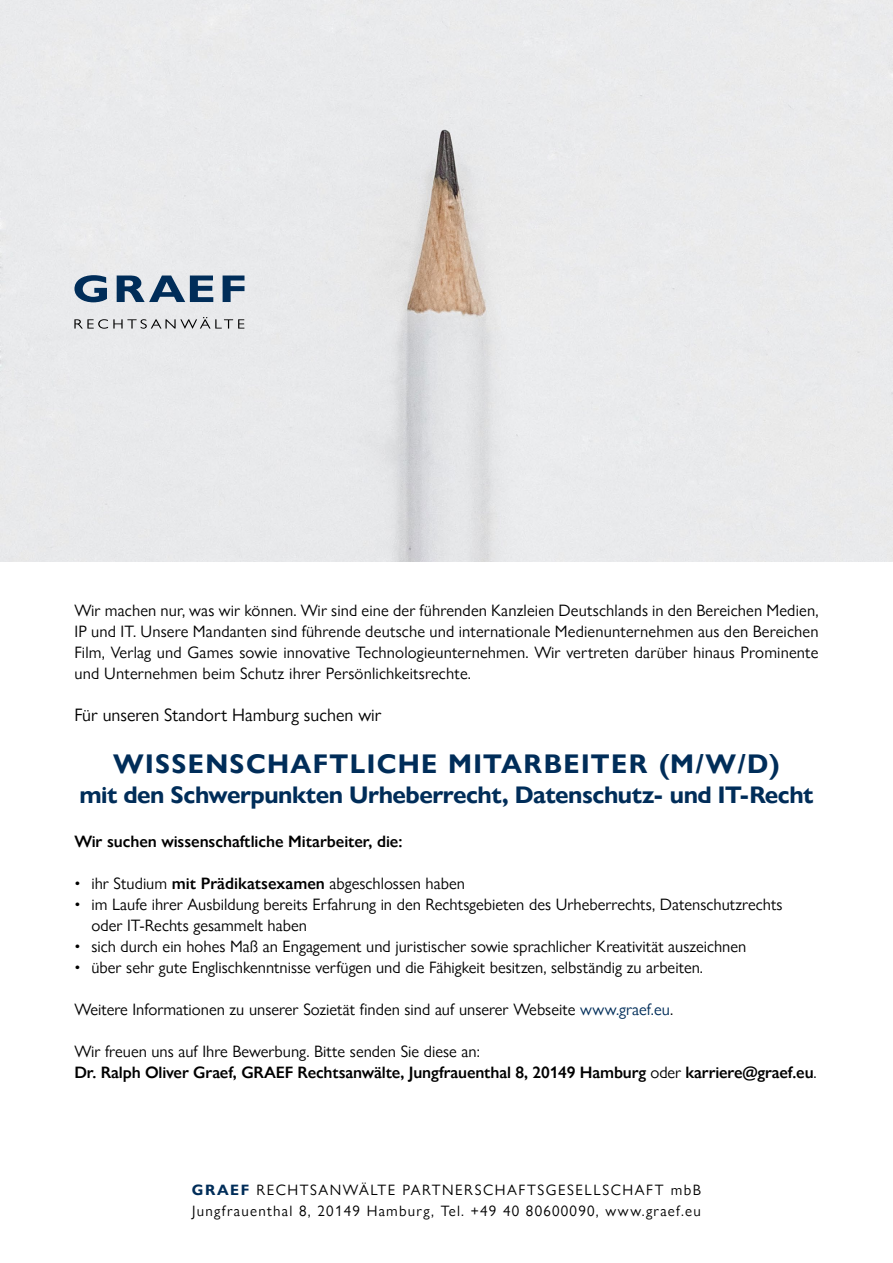
<style>
.page{position:relative;width:893px;height:1263px;background:#fff}
.page>*{position:absolute;margin:0;border:0;box-sizing:border-box;transform-origin:0 0}
.t1{font:700 27px "Gill Sans Nova";letter-spacing:.05em;color:#002d59}
.t2{font:700 24px "Gill Sans Nova";letter-spacing:-.02em;color:#002d59}
.t3{font:18px "Gill Sans Nova";color:#000}
.t4{font:16.5px/21px "Gill Sans Nova";color:#000;text-align:justify}
.t5{font:600 16.5px/21px "Gill Sans Nova";letter-spacing:-.01em;color:#000}
.t6{font:15px/21px "Gill Sans Nova";letter-spacing:.085em;color:#000}
.s1{font-weight:600}
.s2{color:#002d59}
.s3{font-weight:400}
.s4{font-weight:700;color:#002d59}
</style>
<div class="page">
<div style="left:0;top:0;width:893px;height:561px;background:#e9eaeb"></div>
<svg style="left:74px;top:275px;width:33px;height:27px"></svg>
<svg style="left:117px;top:275px;width:96px;height:27px;background:#6d859d"></svg>
<svg style="left:223px;top:275px;width:21px;height:27px"></svg>
<svg style="left:74px;top:317px;width:170px;height:12px;background:#c2c3c4"></svg>
<p class="t4" style="left:74px;top:600px;width:746px">Wir machen nur, was wir können. Wir sind eine der führenden Kanzleien Deutschlands in den Bereichen Medien, IP und IT. Unsere Mandanten sind führende deutsche und internationale Medienunternehmen aus den Bereichen Film, Verlag und Games sowie innovative Technologieunternehmen. Wir vertreten darüber hinaus Prominente und Unternehmen beim Schutz ihrer Persönlichkeitsrechte.</p>
<p class="t3" style="left:74px;top:704px;width:309px">Für unseren Standort Hamburg suchen wir</p>
<h1 class="t1" style="left:113px;top:747px;width:668px">WISSENSCHAFTLICHE MITARBEITER (M/W/D)</h1>
<h2 class="t2" style="left:79px;top:780px;width:736px">mit den Schwerpunkten Urheberrecht, Datenschutz- und IT-Recht</h2>
<p class="t5" style="left:74px;top:831px;width:330px">Wir suchen wissenschaftliche Mitarbeiter, die:</p>
<p class="t4" style="left:74px;top:873px;width:392px">• ihr Studium <span class="s1">mit Prädikatsexamen</span> abgeschlossen haben</p>
<p class="t4" style="left:91px;top:894px;width:693px;text-indent:-17px">• im Laufe ihrer Ausbildung bereits Erfahrung in den Rechtsgebieten des Urheberrechts, Datenschutzrechts oder IT-Rechts gesammelt haben</p>
<p class="t4" style="left:74px;top:936px;width:673px">• sich durch ein hohes Maß an Engagement und juristischer sowie sprachlicher Kreativität auszeichnen</p>
<p class="t4" style="left:74px;top:957px;width:630px">• über sehr gute Englischkenntnisse verfügen und die Fähigkeit besitzen, selbständig zu arbeiten.</p>
<p class="t4" style="left:74px;top:999px;width:600px">Weitere Informationen zu unserer Sozietät finden sind auf unserer Webseite <span class="s2">www.graef.eu</span>.</p>
<p class="t5" style="left:74px;top:1041px;width:744px"><span class="s3">Wir freuen uns auf Ihre Bewerbung. Bitte senden Sie diese an:<br></span>Dr. Ralph Oliver Graef, GRAEF Rechtsanwälte, Jungfrauenthal 8, 20149 Hamburg <span class="s3">oder</span> karriere@graef.eu<span class="s3">.</span></p>
<p class="t6" style="left:192px;top:1179px;width:510px"><span class="s4">GRAEF</span> RECHTSANWÄLTE PARTNERSCHAFTSGESELLSCHAFT mbB<br>Jungfrauenthal 8, 20149 Hamburg, Tel. +49 40 80600090, www.graef.eu</p>
</div>
